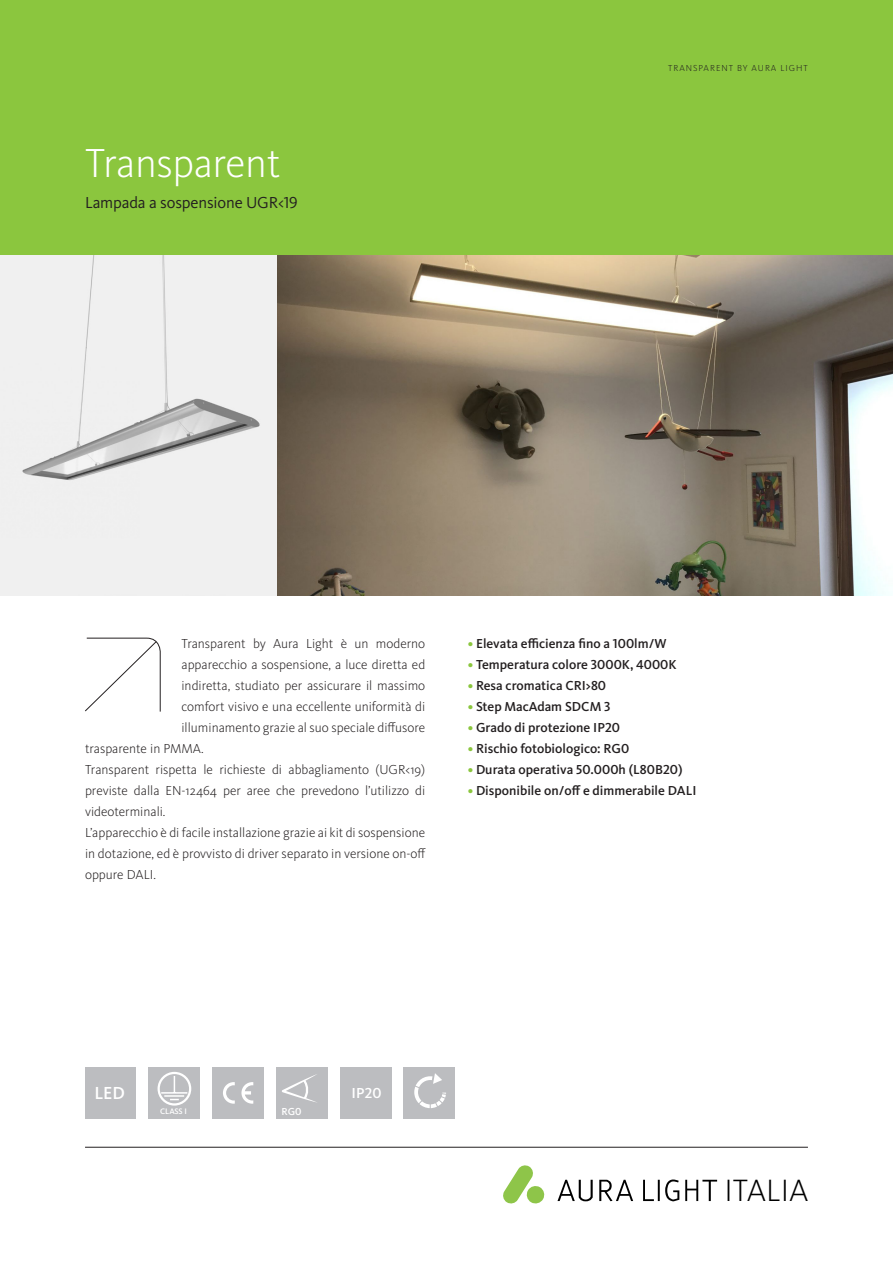
<style>
.page{position:relative;width:893px;height:1263px;background:#fff}
.page>*{position:absolute;margin:0;border:0;box-sizing:border-box;transform-origin:0 0}
.t1{font:300 42px "Kievit Pro";letter-spacing:-.01em;color:#fff}
.t2{font:300 31.95px "Kievit Pro";color:#000}
.t3{font:500 18.15px "Kievit Pro";color:#fff}
.Rubrik_1{font:16.5px "Kievit Pro";letter-spacing:-.01em;color:#231f20}
.t4{font:500 15px "Kievit Pro";color:#fff}
.t5{font:300 13.5px/21px "Kievit Pro";color:#231f20;text-align:justify}
.t6{font:500 13.5px "Kievit Pro";color:#231f20}
.t7{font:500 10.5px "Kievit Pro";color:#fff}
.t8{font:300 9px "Kievit Pro";letter-spacing:.11em;color:#231f20}
.t9{font:500 8.25px "Kievit Pro";color:#fff}
.s1{color:#8bc63e}
</style>
<div class="page">
<hr style="left:85px;top:1147px;width:723px;height:1px;background:#231f20">
<div style="left:0;top:0;width:893px;height:255px;background:#8bc63e"></div>
<img style="left:276px;top:255px;width:617px;height:340px">
<svg style="left:503px;top:1165px;width:42px;height:38px"></svg>
<svg style="left:557px;top:1179px;width:160px;height:22px"></svg>
<svg style="left:85px;top:638px;width:76px;height:74px"></svg>
<img style="left:0;top:255px;width:276px;height:340px">
<div style="left:149px;top:1067px;width:51px;height:51px;background:#bcbdc0"></div>
<div style="left:158px;top:1072px;width:33px;height:33px;border:2px solid #fff;border-radius:50%"></div>
<svg style="left:174px;top:1076px;width:1px;height:16px"></svg>
<hr style="left:161px;top:1092px;width:26px;height:2px;background:#fff">
<hr style="left:164px;top:1095px;width:20px;height:2px;background:#fff">
<div style="left:213px;top:1067px;width:51px;height:51px;background:#bcbdc0"></div>
<svg style="left:223px;top:1082px;width:12px;height:22px"></svg>
<svg style="left:241px;top:1082px;width:12px;height:22px"></svg>
<div style="left:404px;top:1067px;width:51px;height:51px;background:#bcbdc0"></div>
<svg style="left:414px;top:1073px;width:32px;height:35px"></svg>
<div style="left:340px;top:1067px;width:51px;height:51px;background:#bcbdc0"></div>
<div style="left:276px;top:1067px;width:51px;height:51px;background:#bcbdc0"></div>
<svg style="left:282px;top:1074px;width:35px;height:29px"></svg>
<div style="left:85px;top:1067px;width:51px;height:51px;background:#bcbdc0"></div>
<p class="t1" style="left:85px;top:137px;width:197px">Transparent</p>
<p class="Rubrik_1" style="left:85px;top:193px;width:214px">Lampada a sospensione UGR&lt;19</p>
<p class="t8" style="left:668px;top:62px;width:141px">TRANSPARENT BY AURA LIGHT</p>
<p class="t5" style="left:181px;top:633px;width:245px">Transparent by Aura Light è un moderno</p>
<p class="t5" style="left:181px;top:654px;width:245px">apparecchio a sospensione, a luce diretta ed</p>
<p class="t5" style="left:181px;top:675px;width:245px">indiretta, studiato per assicurare il massimo</p>
<p class="t5" style="left:181px;top:696px;width:245px">comfort visivo e una eccellente uniformità di</p>
<p class="t5" style="left:181px;top:717px;width:245px">illuminamento grazie al suo speciale diffusore</p>
<p class="t5" style="left:85px;top:738px;width:120px">trasparente in PMMA.</p>
<p class="t5" style="left:85px;top:759px;width:342px">Transparent rispetta le richieste di abbagliamento (UGR&lt;19) previste dalla EN-12464 per aree che prevedono l’utilizzo di videoterminali.</p>
<p class="t5" style="left:85px;top:822px;width:342px">L’apparecchio è di facile installazione grazie ai kit di sospensione in dotazione, ed è provvisto di driver separato in versione on-off oppure DALI.</p>
<p class="t6" style="left:468px;top:635px;width:200px"><span class="s1">•</span> Elevata efficienza fino a 100lm/W</p>
<p class="t6" style="left:468px;top:656px;width:210px"><span class="s1">•</span> Temperatura colore 3000K, 4000K</p>
<p class="t6" style="left:468px;top:677px;width:140px"><span class="s1">•</span> Resa cromatica CRI&gt;80</p>
<p class="t6" style="left:468px;top:698px;width:144px"><span class="s1">•</span> Step MacAdam SDCM 3</p>
<p class="t6" style="left:468px;top:719px;width:154px"><span class="s1">•</span> Grado di protezione IP20</p>
<p class="t6" style="left:468px;top:740px;width:163px"><span class="s1">•</span> Rischio fotobiologico: RG0</p>
<p class="t6" style="left:468px;top:761px;width:216px"><span class="s1">•</span> Durata operativa 50.000h (L80B20)</p>
<p class="t6" style="left:468px;top:782px;width:230px"><span class="s1">•</span> Disponibile on/off e dimmerabile DALI</p>
<p class="t3" style="left:94px;top:1081px;width:32px">LED</p>
<p class="t9" style="left:160px;top:1106px;width:28px">CLASS I</p>
<p class="t7" style="left:281px;top:1105px;width:22px">RG0</p>
<p class="t4" style="left:352px;top:1084px;width:31px">IP20</p>
<h2 class="t2" style="left:724px;top:1171px;width:86px">ITALIA</h2>
</div>
